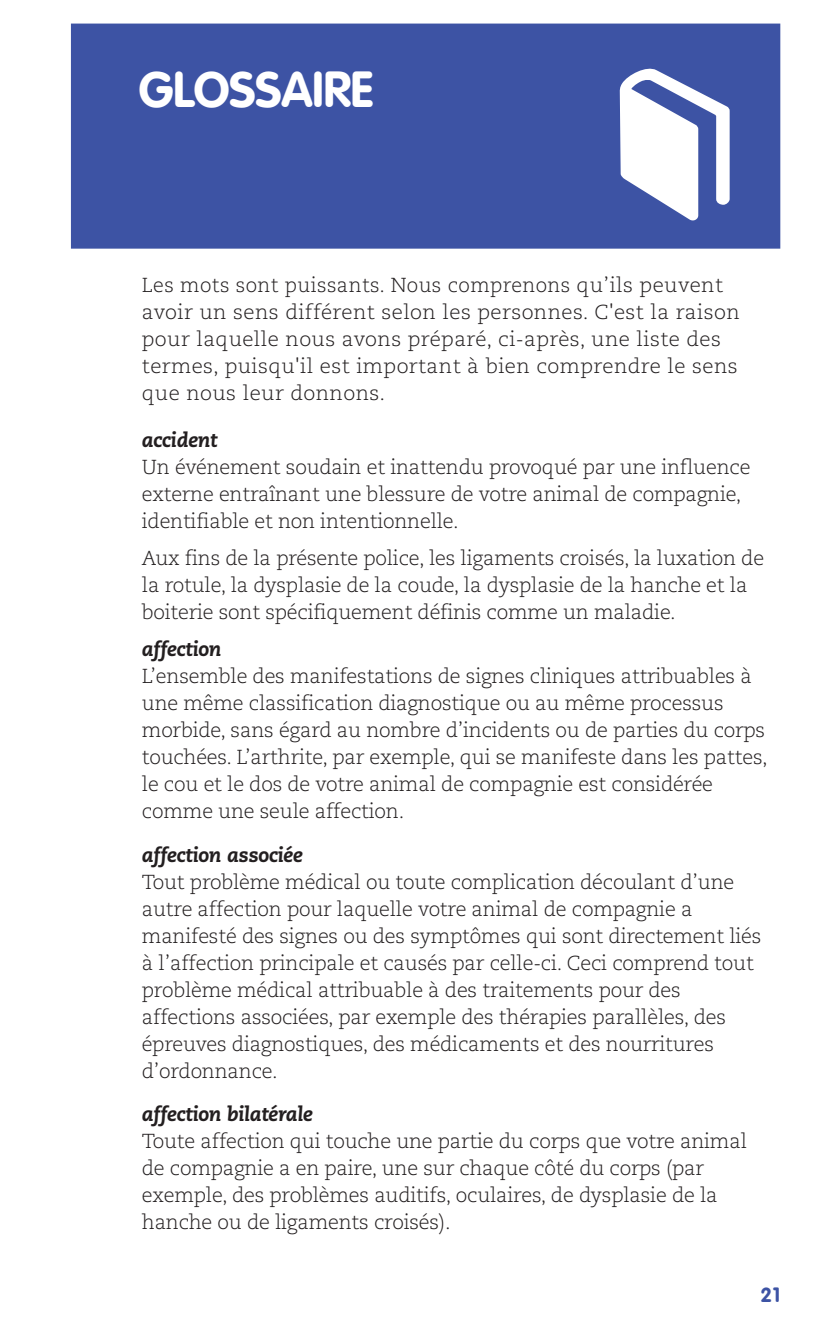
<style>
.page{position:relative;width:831px;height:1337px;background:#fff}
.page>*{position:absolute;margin:0;border:0;box-sizing:border-box;transform-origin:0 0}
.t1{font:700 49.5px "VAG Rounded LT Com";letter-spacing:-.01em;color:#fff}
.t2{font:300 20.25px/27px "Caecilia LT Std";letter-spacing:-.01em;color:#231f20}
.t3{font:300 20.25px/27px "Caecilia LT Std";letter-spacing:.02em;color:#231f20}
.t4{font:italic 800 20.25px "Caecilia LT Std";letter-spacing:-.01em;color:#231f20}
.t5{font:700 20.25px "VAG Rounded LT Com";color:#3d53a4}
</style>
<div class="page">
<div style="left:71px;top:24px;width:709px;height:225px;background:#3d53a4"></div>
<svg style="left:619px;top:68px;width:110px;height:152px"></svg>
<h1 class="t1" style="left:139px;top:58px;width:236px">GLOSSAIRE</h1>
<p class="t3" style="left:142px;top:272px;width:599px">Les mots sont puissants. Nous comprenons qu’ils peuvent avoir un sens différent selon les personnes. C'est la raison pour laquelle nous avons préparé, ci-après, une liste des termes, puisqu'il est important à bien comprendre le sens que nous leur donnons.</p>
<p class="t4" style="left:142px;top:428px;width:77px">accident</p>
<p class="t2" style="left:142px;top:454px;width:610px">Un événement soudain et inattendu provoqué par une influence externe entraînant une blessure de votre animal de compagnie, identifiable et non intentionnelle.</p>
<p class="t2" style="left:142px;top:545px;width:623px">Aux fins de la présente police, les ligaments croisés, la luxation de la rotule, la dysplasie de la coude, la dysplasie de la hanche et la boiterie sont spécifiquement définis comme un maladie.</p>
<p class="t4" style="left:142px;top:637px;width:81px">affection</p>
<p class="t2" style="left:142px;top:663px;width:627px">L’ensemble des manifestations de signes cliniques attribuables à une même classification diagnostique ou au même processus morbide, sans égard au nombre d’incidents ou de parties du corps touchées. L’arthrite, par exemple, qui se manifeste dans les pattes, le cou et le dos de votre animal de compagnie est considérée comme une seule affection.</p>
<p class="t4" style="left:142px;top:842px;width:162px">affection associée</p>
<p class="t2" style="left:142px;top:868px;width:621px">Tout problème médical ou toute complication découlant d’une autre affection pour laquelle votre animal de compagnie a manifesté des signes ou des symptômes qui sont directement liés à l’affection principale et causés par celle-ci. Ceci comprend tout problème médical attribuable à des traitements pour des affections associées, par exemple des thérapies parallèles, des épreuves diagnostiques, des médicaments et des nourritures d’ordonnance.</p>
<p class="t4" style="left:142px;top:1101px;width:172px">affection bilatérale</p>
<p class="t2" style="left:142px;top:1128px;width:606px">Toute affection qui touche une partie du corps que votre animal de compagnie a en paire, une sur chaque côté du corps (par exemple, des problèmes auditifs, oculaires, de dysplasie de la hanche ou de ligaments croisés).</p>
<p class="t5" style="left:760px;top:1282px;width:21px">21</p>
</div>
